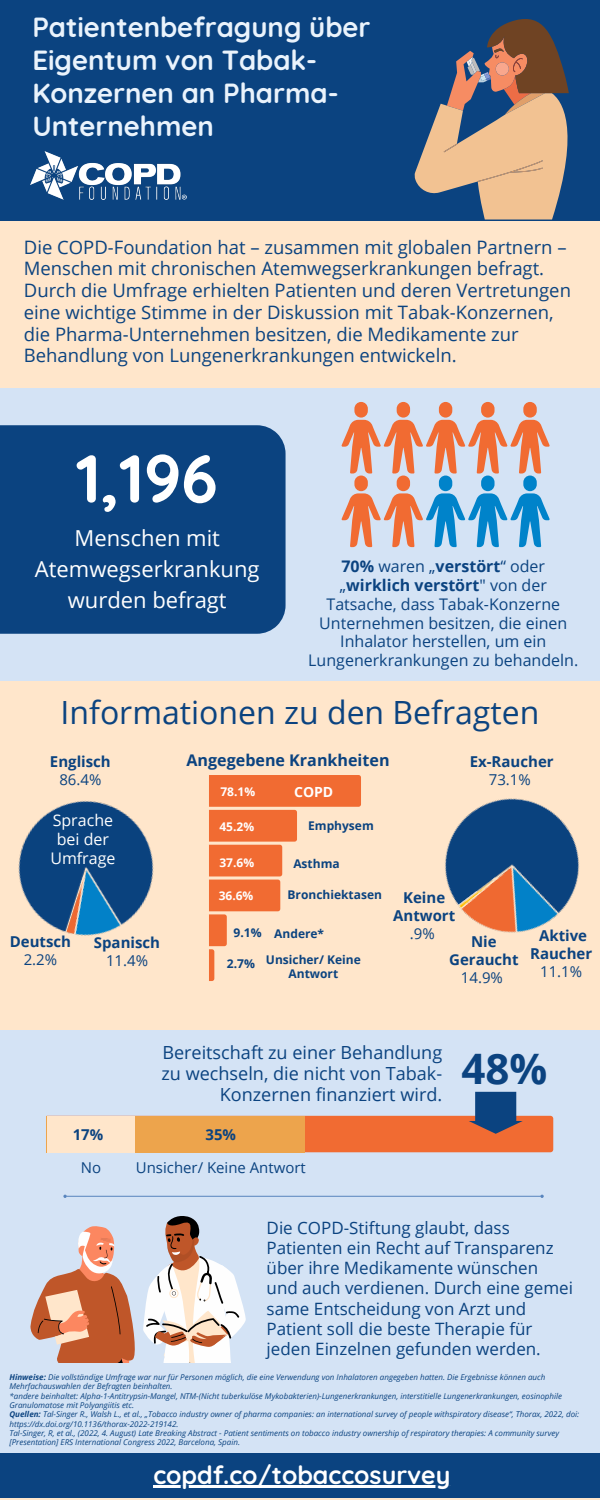
<style>
.page{position:relative;width:600px;height:1500px;background:#ffe6cb}
.page>*{position:absolute;margin:0;border:0;box-sizing:border-box;transform-origin:0 0}
.t1{font:700 67.6px "Quicksand";color:#fff}
.t2{font:700 42px "Open Sans";color:#0b4380}
.t3{font:32px "Open Sans";color:#0b4380}
.t4{font:700 27.6px/33px "Quicksand";color:#eaf3fc}
.t5{font:700 25px "Quicksand";color:#fff}
.t6{font:22px/30.8px "Open Sans";color:#fff;text-align:center}
.t7{font:18.5px/21.8px "Open Sans";color:#0b4380}
.t8{font:18.1px/21px "Open Sans";color:#0b4380;text-align:right}
.t9{font:17px/20.2px "Open Sans";color:#0b4380}
.t10{font:700 16.1px "Open Sans";color:#0b4380}
.t11{font:16px/18.8px "Open Sans";color:#0b4380;text-align:center}
.t12{font:16px/18.8px "Open Sans";color:#fff;text-align:center}
.t13{font:700 15px/18px "Open Sans";color:#0b4380;text-align:center}
.t14{font:15px "Open Sans";color:#0b4380}
.t15{font:700 14px "Open Sans";color:#fff}
.t16{font:700 12.1px "Open Sans";color:#0b4380}
.t17{font:700 12px/26.1px "Open Sans";color:#0b4380}
.t18{font:700 12px "Open Sans";color:#fff}
.t19{font:italic 8px/9.3px "Open Sans";color:#0b4380}
.s1{font-weight:700}
.s2{font-size:12.1px}
</style>
<div class="page">
<div style="left:0;top:388px;width:600px;height:292px;background:#d4e3f5"></div>
<svg style="left:342px;top:402px;width:208px;height:145px"></svg>
<div style="left:0;top:0;width:600px;height:220px;background:#0b4380"></div>
<div style="left:0;top:1030px;width:600px;height:427px;background:#d4e3f5"></div>
<div style="left:0;top:1453px;width:600px;height:45px;background:#0b4380"></div>
<svg style="left:414px;top:19px;width:155px;height:201px"></svg>
<div style="left:0;top:425px;width:286px;height:209px;background:#0b4380"></div>
<img style="left:30px;top:152px;width:157px;height:48px">
<svg style="left:143px;top:1216px;width:103px;height:146px"></svg>
<svg style="left:30px;top:1226px;width:105px;height:136px"></svg>
<hr style="left:66px;top:1196px;width:475px;height:1px;background:#5784bd">
<svg style="left:63px;top:1194px;width:4px;height:4px"></svg>
<svg style="left:540px;top:1194px;width:4px;height:4px"></svg>
<img style="left:18px;top:800px;width:136px;height:136px">
<img style="left:445px;top:798px;width:134px;height:135px">
<svg style="left:47px;top:1092px;width:506px;height:60px"></svg>
<svg style="left:209px;top:775px;width:152px;height:206px"></svg>
<hr style="left:153px;top:1485px;width:297px;height:3px;background:#fff">
<h3 class="t4" style="left:32px;top:10px;width:340px">Patientenbefragung über<br>Eigentum von Tabak-<br>Konzernen an Pharma-<br>Unternehmen</h3>
<p class="t7" style="left:24px;top:236px;width:549px">Die COPD-Foundation hat – zusammen mit globalen Partnern – Menschen mit chronischen Atemwegserkrankungen befragt.<br>Durch die Umfrage erhielten Patienten und deren Vertretungen eine wichtige Stimme in der Diskussion mit Tabak-Konzernen, die Pharma-Unternehmen besitzen, die Medikamente zur Behandlung von Lungenerkrankungen entwickeln.</p>
<h1 class="t1" style="left:76px;top:435px;width:143px">1,196</h1>
<h3 class="t6" style="left:35px;top:522px;width:226px">Menschen mit<br>Atemwegserkrankung wurden befragt</h3>
<h3 class="t11" style="left:308px;top:557px;width:272px"><span class="s1">70%</span> waren „<span class="s1">verstört</span>“ oder „<span class="s1">wirklich verstört</span>" von der<br>Tatsache, dass Tabak-Konzerne<br>Unternehmen besitzen, die einen<br>Inhalator herstellen, um ein<br>Lungenerkrankungen zu behandeln.</h3>
<h3 class="t3" style="left:61px;top:689px;width:480px">Informationen zu den Befragten</h3>
<h3 class="t13" style="left:50px;top:752px;width:62px">Englisch</h3>
<h3 class="t14" style="left:59px;top:769px;width:44px">86.4%</h3>
<h3 class="t10" style="left:186px;top:749px;width:205px">Angegebene Krankheiten</h3>
<h3 class="t18" style="left:220px;top:784px;width:36px">78.1%</h3>
<h3 class="t15" style="left:294px;top:782px;width:41px">COPD</h3>
<h3 class="t13" style="left:470px;top:752px;width:85px">Ex-Raucher</h3>
<h3 class="t14" style="left:489px;top:769px;width:44px">73.1%</h3>
<h3 class="t12" style="left:50px;top:811px;width:67px">Sprache bei der<br>Umfrage</h3>
<h3 class="t13" style="left:10px;top:932px;width:63px">Deutsch</h3>
<h3 class="t14" style="left:24px;top:949px;width:35px">2.2%</h3>
<h3 class="t13" style="left:94px;top:933px;width:68px">Spanisch</h3>
<h3 class="t14" style="left:106px;top:950px;width:44px">11.4%</h3>
<h3 class="t18" style="left:219px;top:818px;width:36px">45.2%</h3>
<h3 class="t17" style="left:308px;top:812px;width:67px">Emphysem</h3>
<h3 class="t18" style="left:219px;top:854px;width:36px">37.6%</h3>
<h3 class="t18" style="left:219px;top:887px;width:36px">36.6%</h3>
<h3 class="t17" style="left:288px;top:882px;width:96px">Bronchiektasen</h3>
<h3 class="t16" style="left:234px;top:924px;width:30px">9.1%</h3>
<h3 class="t17" style="left:293px;top:851px;width:48px">Asthma</h3>
<h3 class="t17" style="left:227px;top:920px;width:135px;text-indent:47px">Andere*<br><span class="s2">2.7%</span> Unsicher/ Keine</h3>
<h3 class="t17" style="left:289px;top:960px;width:51px">Antwort</h3>
<h3 class="t13" style="left:393px;top:888px;width:64px">Keine<br>Antwort</h3>
<h3 class="t14" style="left:410px;top:923px;width:26px">.9%</h3>
<h3 class="t13" style="left:449px;top:932px;width:71px">Nie<br>Geraucht</h3>
<h3 class="t14" style="left:461px;top:967px;width:44px">14.9%</h3>
<h3 class="t13" style="left:530px;top:926px;width:64px">Aktive<br>Raucher</h3>
<h3 class="t14" style="left:540px;top:961px;width:44px">11.1%</h3>
<h3 class="t8" style="left:161px;top:1041px;width:282px">Bereitschaft zu einer Behandlung zu wechseln, die nicht von Tabak-<br>Konzernen finanziert wird.</h3>
<h3 class="t13" style="left:73px;top:1125px;width:32px">17%</h3>
<h3 class="t13" style="left:206px;top:1125px;width:32px">35%</h3>
<h3 class="t14" style="left:81px;top:1157px;width:22px">No</h3>
<h3 class="t14" style="left:136px;top:1157px;width:171px">Unsicher/ Keine Antwort</h3>
<h2 class="t2" style="left:462px;top:1039px;width:87px">48%</h2>
<p class="t9" style="left:267px;top:1217px;width:308px">Die COPD-Stiftung glaubt, dass Patienten ein Recht auf Transparenz über ihre Medikamente wünschen und auch verdienen. Durch eine gemei same Entscheidung von Arzt und Patient soll die beste Therapie für jeden Einzelnen gefunden werden.</p>
<p class="t19" style="left:10px;top:1372px;width:571px"><span class="s1">Hinweise:</span> Die vollständige Umfrage war nur für Personen möglich, die eine Verwendung von Inhalatoren angegeben hatten. Die Ergebnisse können auch Mehrfachauswahlen der Befragten beinhalten.<br>*andere beinhaltet: Alpha-1-Antitrypsin-Mangel, NTM-(Nicht tuberkulöse Mykobakterien)-Lungenerkrankungen, interstitielle Lungenerkrankungen, eosinophile Granulomatose mit Polyangiitis etc.<br><span class="s1">Quellen:</span> Tal-Singer R., Walsh L., et al., „Tobacco industry owner of pharma companies: an international survey of people withspiratory disease“, Thorax, 2022, doi: https://dx.doi.org/10.1136/thorax-2022-219142.<br>Tal-Singer, R, et al., (2022, 4. August) Late Breaking Abstract - Patient sentiments on tobacco industry ownership of respiratory therapies: A community survey [Presentation] ERS International Congress 2022, Barcelona, Spain.</p>
<h3 class="t5" style="left:153px;top:1459px;width:299px">copdf.co/tobaccosurvey</h3>
</div>
